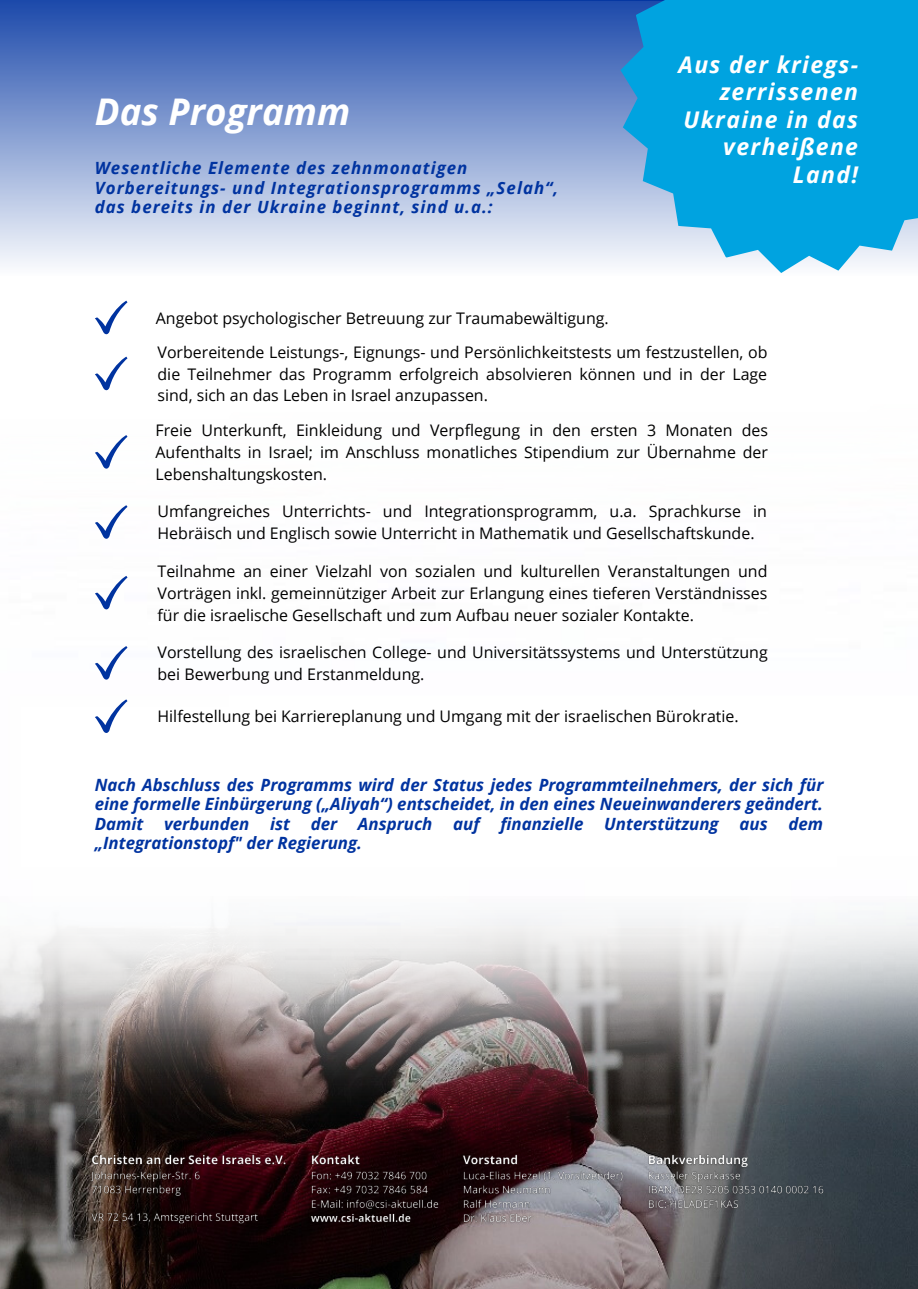
<style>
.page{position:relative;width:918px;height:1289px;background:#fff}
.page>*{position:absolute;margin:0;border:0;box-sizing:border-box;transform-origin:0 0}
.t1{font:italic 700 36.75px "Open Sans";color:#fff}
.t2{font:italic 700 22.95px/27.6px "Open Sans";letter-spacing:.06em;color:#fff;text-align:right}
.t3{font:italic 700 16.95px/19.5px "Open Sans";color:#0033a0;text-align:justify}
.t4{font:italic 700 16.8px/19.5px "Open Sans";letter-spacing:.06em;color:#0033a0}
.t5{font:15.9px/21.9px "Open Sans";color:#000}
</style>
<div class="page">
<div style="left:0;top:0;width:918px;height:276px;background:linear-gradient(to bottom,#1c49aa,#fcfdfe)"></div>
<img style="left:0;top:1155px;width:918px;height:133px">
<img style="left:0;top:468px;width:918px;height:687px">
<svg style="left:95px;top:300px;width:33px;height:34px"></svg>
<svg style="left:95px;top:356px;width:33px;height:34px"></svg>
<svg style="left:95px;top:435px;width:33px;height:33px"></svg>
<svg style="left:95px;top:505px;width:33px;height:33px"></svg>
<svg style="left:95px;top:575px;width:33px;height:34px"></svg>
<svg style="left:0;top:0;width:620px;height:3px;background:#1947a9"></svg>
<svg style="left:620px;top:0;width:298px;height:273px;background:#21aae1"></svg>
<svg style="left:95px;top:646px;width:32px;height:33px"></svg>
<svg style="left:95px;top:699px;width:32px;height:33px"></svg>
<img style="left:87px;top:1148px;width:202px;height:79px">
<img style="left:307px;top:1148px;width:135px;height:80px">
<img style="left:460px;top:1148px;width:167px;height:80px">
<img style="left:644px;top:1148px;width:184px;height:66px">
<h1 class="t1" style="left:95px;top:86px;width:257px">Das Programm</h1>
<p class="t4" style="left:95px;top:158px;width:465px">Wesentliche Elemente des zehnmonatigen<br>Vorbereitungs- und Integrationsprogramms „Selah“, das bereits in der Ukraine beginnt, sind u.a.:</p>
<h2 class="t2" style="left:679px;top:50px;width:181px">Aus der kriegs&shy;zerrissenen<br>Ukraine in das verheißene<br>Land!</h2>
<p class="t5" style="left:156px;top:300px;width:613px;line-height:34px">Angebot psychologischer Betreuung zur Traumabewältigung.<br>Vorbereitende Leistungs-, Eignungs- und Persönlichkeitstests um festzustellen, ob</p>
<p class="t5" style="left:158px;top:362px;width:611px">die Teilnehmer das Programm erfolgreich absolvieren können und in der Lage sind, sich an das Leben in Israel anzupassen.</p>
<p class="t5" style="left:155px;top:419px;width:614px;text-align:justify">Freie Unterkunft, Einkleidung und Verpflegung in den ersten 3 Monaten des Aufenthalts in Israel; im Anschluss monatliches Stipendium zur Übernahme der Lebenshaltungskosten.</p>
<p class="t5" style="left:158px;top:500px;width:611px">Umfangreiches Unterrichts- und Integrationsprogramm, u.a. Sprachkurse in<br>Hebräisch und Englisch sowie Unterricht in Mathematik und Gesellschaftskunde.</p>
<p class="t5" style="left:158px;top:559px;width:611px;text-align:justify">Teilnahme an einer Vielzahl von sozialen und kulturellen Veranstaltungen und Vorträgen inkl. gemeinnütziger Arbeit zur Erlangung eines tieferen Verständnisses für die israelische Gesellschaft und zum Aufbau neuer sozialer Kontakte.</p>
<p class="t5" style="left:158px;top:641px;width:612px">Vorstellung des israelischen College- und Universitätssystems und Unterstützung bei Bewerbung und Erstanmeldung.</p>
<p class="t5" style="left:158px;top:705px;width:583px">Hilfestellung bei Karriereplanung und Umgang mit der israelischen Bürokratie.</p>
<p class="t3" style="left:95px;top:774px;width:730px">Nach Abschluss des Programms wird der Status jedes Programmteilnehmers, der sich für eine formelle Einbürgerung („Aliyah“) entscheidet, in den eines Neueinwanderers geändert.<br>Damit verbunden ist der Anspruch auf finanzielle Unterstützung aus dem „Integrationstopf" der Regierung.</p>
</div>
